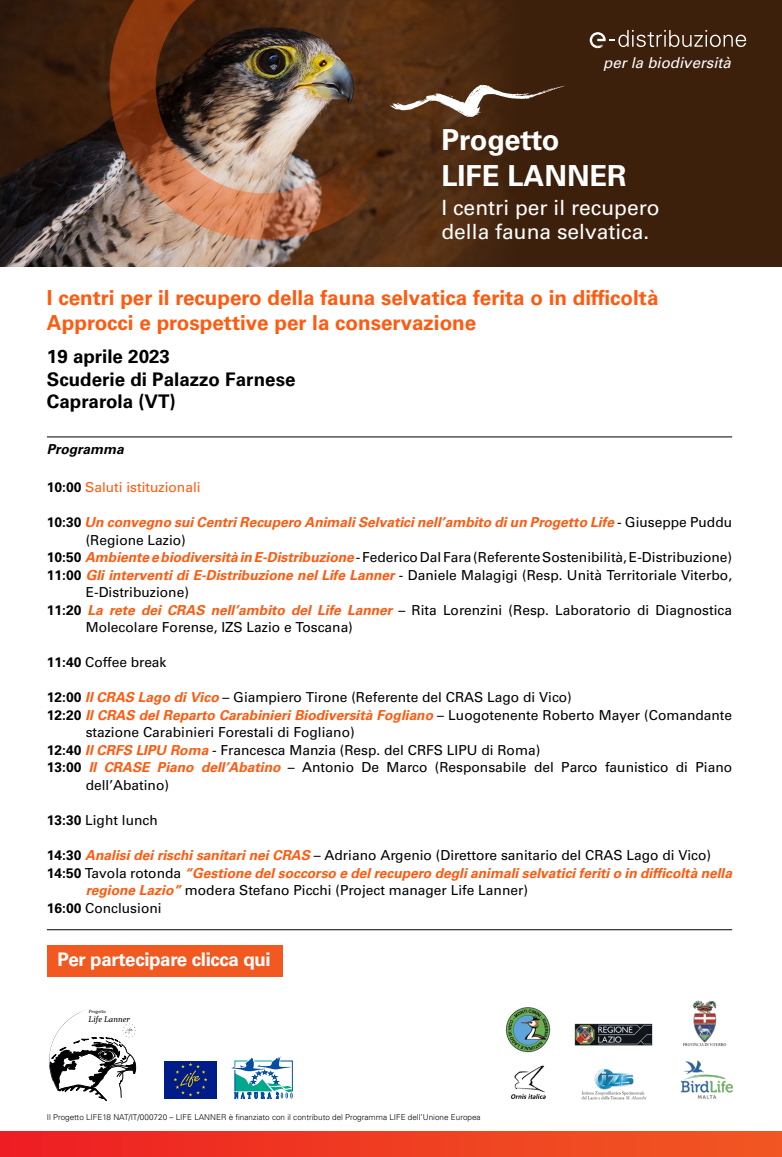
<style>
.page{position:relative;width:782px;height:1157px;background:#fff}
.page>*{position:absolute;margin:0;border:0;box-sizing:border-box;transform-origin:0 0}
.t1{font:700 28.94px "Univers LT Std";color:#fff}
.t2{font:700 28.94px "Univers LT Std";letter-spacing:-.02em;color:#fff}
.t3{font:21px/23.9px "Univers LT Std";color:#fff}
.t4{font:20.62px "Univers LT 65 Bd";color:#ff5a0f}
.t5{font:18.75px "Univers LT 65 Bd";color:#000}
.t6{font:18.75px "Univers LT 65 Bd";letter-spacing:-.02em;color:#fff}
.t7{font:15px "Univers LT 55 Obl";color:#fff}
.t8{font:13.75px/17.5px "Univers LT 55 Rm";color:#000}
.t9{font:13.75px/17.5px "Univers LT 65 Bd Obl";color:#ff5a0f}
.t10{font:13.75px "Univers LT 55 Rm";color:#ff5a0f}
.t11{font:13.75px "Univers LT 65 Bd Obl";color:#000}
.t12{font:300 8.12px "Univers LT Std";color:#000}
.t13{font:italic 7.94px "Gelasio";color:#000001}
.t14{font:italic 4.44px "Gelasio";color:#000001}
.s1{font-family:"Univers LT 65 Bd";color:#000}
.s2{font-family:"Univers LT 55 Rm";color:#000}
.s3{font-family:"Univers LT 65 Bd"}
.s4{font-family:"Univers LT 65 Bd Obl";color:#ff5a0f}
</style>
<div class="page">
<hr style="left:47px;top:436px;width:684px;height:1px;background:#000">
<hr style="left:47px;top:929px;width:684px;height:1px;background:#000">
<div style="left:0;top:1131px;width:781px;height:25px;background:linear-gradient(to right,#ee1e23,#f15a22)"></div>
<img style="left:0;top:0;width:378px;height:266px">
<svg style="left:378px;top:0;width:403px;height:266px;background:#41230d"></svg>
<svg style="left:589px;top:30px;width:156px;height:18px;background:#644e3e"></svg>
<img style="left:378px;top:79px;width:191px;height:44px">
<svg style="left:57px;top:1037px;width:79px;height:63px"></svg>
<img style="left:49px;top:1010px;width:39px;height:79px">
<img style="left:123px;top:1023px;width:13px;height:14px">
<div style="left:164px;top:1060px;width:52px;height:38px;background:#001c88"></div>
<svg style="left:173px;top:1062px;width:34px;height:34px"></svg>
<svg style="left:231px;top:1056px;width:61px;height:42px"></svg>
<img style="left:680px;top:1060px;width:54px;height:39px">
<img style="left:510px;top:1065px;width:36px;height:35px">
<img style="left:574px;top:1023px;width:78px;height:23px">
<img style="left:505px;top:1007px;width:46px;height:46px">
<img style="left:683px;top:1000px;width:44px;height:47px">
<img style="left:581px;top:1069px;width:66px;height:31px">
<div style="left:47px;top:945px;width:235px;height:32px;background:#f15921"></div>
<p class="t7" style="left:603px;top:54px;width:129px">per la biodiversità</p>
<p class="t2" style="left:441px;top:123px;width:120px">Progetto</p>
<p class="t1" style="left:441px;top:159px;width:186px">LIFE LANNER</p>
<p class="t3" style="left:441px;top:196px;width:220px">I centri per il recupero della fauna selvatica.</p>
<p class="t4" style="left:47px;top:285px;width:612px">I centri per il recupero della fauna selvatica ferita o in difficoltà</p>
<p class="t4" style="left:47px;top:310px;width:431px">Approcci e prospettive per la conservazione</p>
<p class="t5" style="left:47px;top:346px;width:124px">19 aprile 2023</p>
<p class="t5" style="left:47px;top:368px;width:250px">Scuderie di Palazzo Farnese</p>
<p class="t5" style="left:47px;top:391px;width:130px">Caprarola (VT)</p>
<p class="t11" style="left:47px;top:441px;width:78px">Programma</p>
<p class="t10" style="left:47px;top:479px;width:155px"><span class="s1">10:00</span> Saluti istituzionali</p>
<p class="t9" style="left:86px;top:513px;width:647px;text-indent:-39px"><span class="s1">10:30</span> Un convegno sui Centri Recupero Animali Selvatici nell’ambito di un Progetto Life <span class="s2">- Giuseppe Puddu (Regione Lazio)</span></p>
<p class="t8" style="left:47px;top:548px;width:686px"><span class="s3">10:50</span> <span class="s4">Ambiente e biodiversità in E-Distribuzione</span> - Federico Dal Fara (Referente Sostenibilità, E-Distribuzione)</p>
<p class="t8" style="left:86px;top:566px;width:647px;text-indent:-39px"><span class="s3">11:00</span> <span class="s4">Gli interventi di E-Distribuzione nel Life Lanner</span> - Daniele Malagigi (Resp. Unità Territoriale Viterbo,<br>E-Distribuzione)</p>
<p class="t8" style="left:86px;top:601px;width:647px;text-indent:-39px"><span class="s3">11:20</span> <span class="s4">La rete dei CRAS nell’ambito del Life Lanner</span> – Rita Lorenzini (Resp. Laboratorio di Diagnostica<br>Molecolare Forense, IZS Lazio e Toscana)</p>
<p class="t8" style="left:47px;top:653px;width:121px"><span class="s3">11:40</span> Coffee break</p>
<p class="t8" style="left:47px;top:688px;width:526px"><span class="s3">12:00</span> <span class="s4">Il CRAS Lago di Vico</span> – Giampiero Tirone (Referente del CRAS Lago di Vico)</p>
<p class="t8" style="left:86px;top:706px;width:647px;text-indent:-39px"><span class="s3">12:20</span> <span class="s4">Il CRAS del Reparto Carabinieri Biodiversità Fogliano</span> – Luogotenente Roberto Mayer (Comandante stazione Carabinieri Forestali di Fogliano)</p>
<p class="t8" style="left:47px;top:741px;width:494px"><span class="s3">12:40</span> <span class="s4">Il CRFS LIPU Roma</span> - Francesca Manzia (Resp. del CRFS LIPU di Roma)</p>
<p class="t8" style="left:86px;top:758px;width:647px;text-indent:-39px"><span class="s3">13:00</span> <span class="s4">Il CRASE Piano dell’Abatino</span> – Antonio De Marco (Responsabile del Parco faunistico di Piano dell’Abatino)</p>
<p class="t8" style="left:47px;top:811px;width:112px"><span class="s3">13:30</span> Light lunch</p>
<p class="t8" style="left:47px;top:846px;width:665px"><span class="s3">14:30</span> <span class="s4">Analisi dei rischi sanitari nei CRAS</span> – Adriano Argenio (Direttore sanitario del CRAS Lago di Vico)</p>
<p class="t9" style="left:86px;top:863px;width:647px;text-indent:-39px"><span class="s1">14:50</span> <span class="s2">Tavola rotonda</span> “Gestione del soccorso e del recupero degli animali selvatici feriti o in difficoltà nella regione Lazio” <span class="s2">modera Stefano Picchi (Project manager Life Lanner)</span></p>
<p class="t8" style="left:47px;top:898px;width:116px"><span class="s3">16:00</span> Conclusioni</p>
<p class="t6" style="left:57px;top:948px;width:215px">Per partecipare clicca qui</p>
<p class="t14" style="left:89px;top:1007px;width:19px">Progetto</p>
<p class="t13" style="left:89px;top:1012px;width:43px">Life Lanner</p>
<p class="t12" style="left:47px;top:1112px;width:435px">Il Progetto LIFE18 NAT/IT/000720 – LIFE LANNER è finanziato con il contributo del Programma LIFE dell’Unione Europea</p>
</div>
